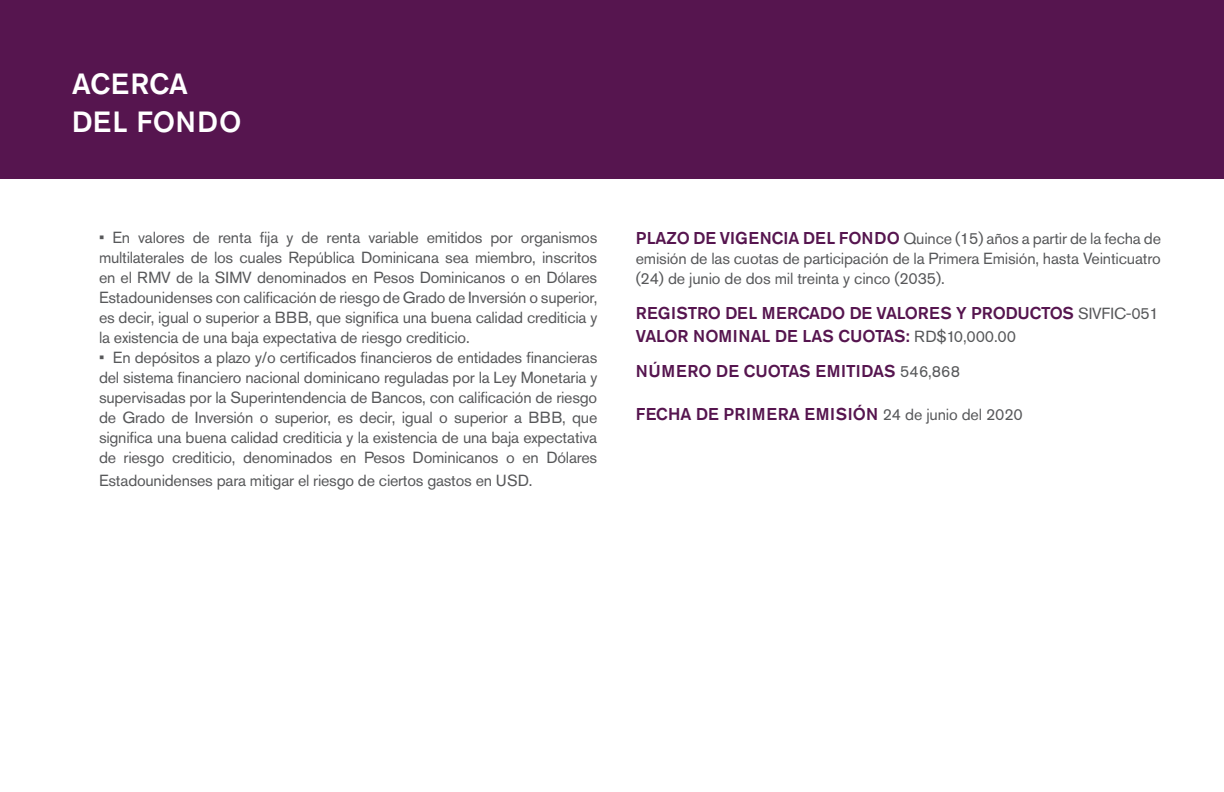
<style>
.page{position:relative;width:1224px;height:792px;background:#fff}
.page>*{position:absolute;margin:0;border:0;box-sizing:border-box;transform-origin:0 0}
.t1{font:500 29px "Akzidenz Grotesk Pro";letter-spacing:.01em;color:#fff}
.t2{font:500 17px "Akzidenz Grotesk Pro";color:#56154f}
.t3{font:500 17px "Akzidenz Grotesk Pro";letter-spacing:.02em;color:#56154f}
.t4{font:16px/20px "Akzidenz Grotesk Pro";letter-spacing:-.015em;color:#57585a;text-align:justify}
.s1{font-weight:500;font-size:17px;color:#56154f}
.s2{font-weight:400;font-size:16px;color:#57585a}
</style>
<div class="page">
<div style="left:0;top:0;width:1224px;height:179px;background:#56154f"></div>
<p class="t1" style="left:72px;top:65px;width:117px">ACERCA</p>
<p class="t1" style="left:72px;top:103px;width:171px">DEL FONDO</p>
<p class="t4" style="left:99px;top:227px;width:500px">• En valores de renta fija y de renta variable emitidos por organismos multilaterales de los cuales República Dominicana sea miembro, inscritos en el RMV de la SIMV denominados en Pesos Dominicanos o en Dólares Estadounidenses con calificación de riesgo de Grado de Inversión o superior, es decir, igual o superior a BBB, que significa una buena calidad crediticia y la existencia de una baja expectativa de riesgo crediticio.</p>
<p class="t4" style="left:99px;top:347px;width:500px">• En depósitos a plazo y/o certificados financieros de entidades financieras del sistema financiero nacional dominicano reguladas por la Ley Monetaria y supervisadas por la Superintendencia de Bancos, con calificación de riesgo de Grado de Inversión o superior, es decir, igual o superior a BBB, que significa una buena calidad crediticia y la existencia de una baja expectativa de riesgo crediticio, denominados en Pesos Dominicanos o en Dólares</p>
<p class="t4" style="left:99px;top:470px;width:435px">Estadounidenses para mitigar el riesgo de ciertos gastos en USD.</p>
<p class="t4" style="left:636px;top:228px;width:527px"><span class="s1">PLAZO DE VIGENCIA DEL FONDO</span> Quince (15) años a partir de la fecha de emisión de las cuotas de participación de la Primera Emisión, hasta Veinticuatro (24) de junio de dos mil treinta y cinco (2035).</p>
<p class="t2" style="left:636px;top:302px;width:525px">REGISTRO DEL MERCADO DE VALORES Y PRODUCTOS <span class="s2">SIVFIC-051</span></p>
<p class="t2" style="left:636px;top:325px;width:382px">VALOR NOMINAL DE LAS CUOTAS: <span class="s2">RD$10,000.00</span></p>
<p class="t2" style="left:636px;top:360px;width:326px">NÚMERO DE CUOTAS EMITIDAS <span class="s2">546,868</span></p>
<p class="t3" style="left:636px;top:403px;width:389px">FECHA DE PRIMERA EMISIÓN <span class="s2">24 de junio del 2020</span></p>
</div>
